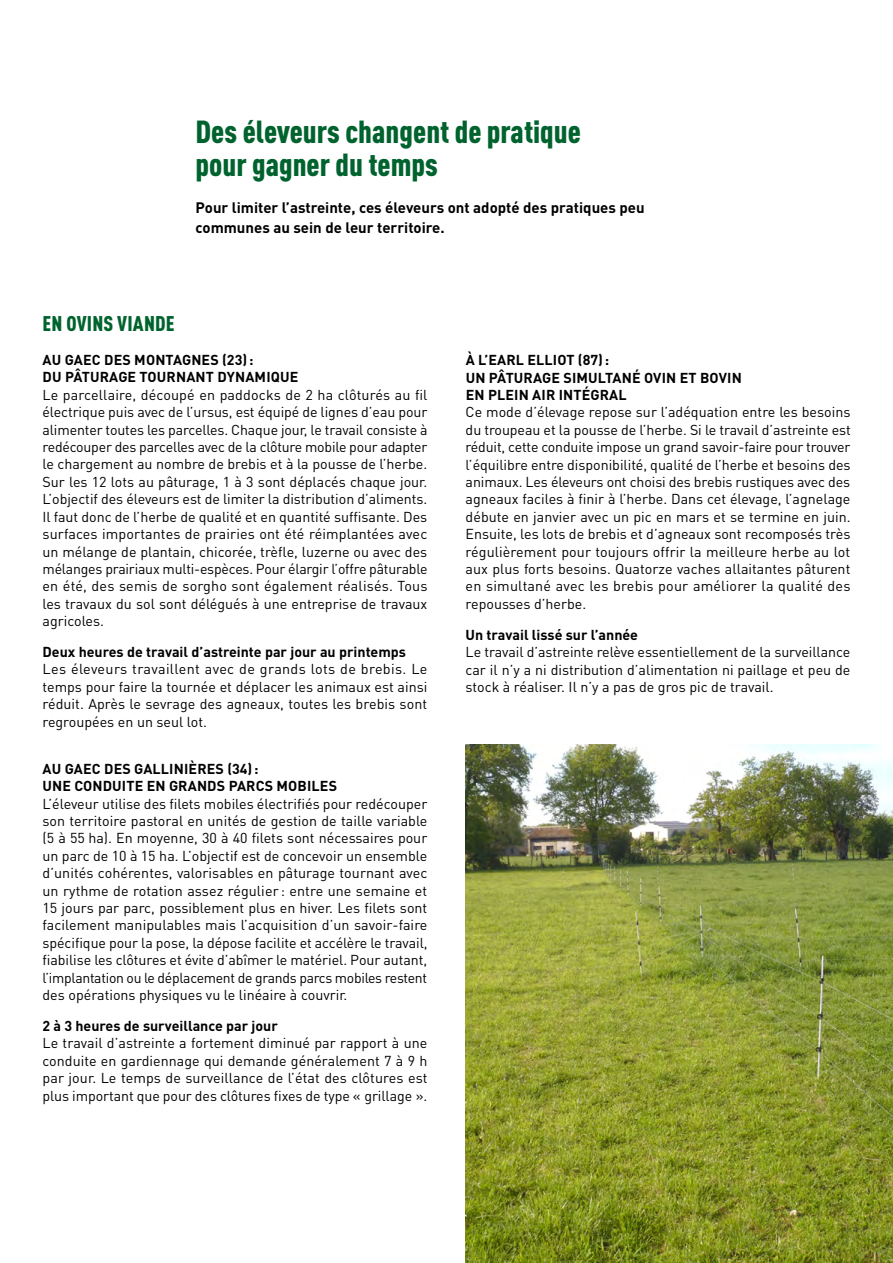
<style>
.page{position:relative;width:893px;height:1263px;background:#fff}
.page>*{position:absolute;margin:0;border:0;box-sizing:border-box;transform-origin:0 0}
.t1{font:900 condensed 31.5px/33px "DIN Pro";color:#00632e}
.t2{font:900 condensed 21px "DIN Pro";letter-spacing:.01em;color:#00632e}
.t3{font:700 15px/19.5px "DIN Pro";color:#000}
.t4{font:14.25px/17.4px "DIN Pro";color:#000;text-align:justify}
.t5{font:700 14.25px/17.4px "DIN Pro";letter-spacing:.01em;color:#000}
</style>
<div class="page">
<img style="left:466px;top:744px;width:427px;height:519px">
<h1 class="t1" style="left:196px;top:115px;width:387px">Des éleveurs changent de pratique pour gagner du temps</h1>
<p class="t3" style="left:196px;top:198px;width:451px">Pour limiter l’astreinte, ces éleveurs ont adopté des pratiques peu communes au sein de leur territoire.</p>
<h2 class="t2" style="left:43px;top:310px;width:134px">EN OVINS VIANDE</h2>
<p class="t5" style="left:43px;top:351px;width:257px">AU GAEC DES MONTAGNES (23):<br>DU PÂTURAGE TOURNANT DYNAMIQUE</p>
<p class="t4" style="left:43px;top:385px;width:387px">Le parcellaire, découpé en paddocks de 2 ha clôturés au fil électrique puis avec de l’ursus, est équipé de lignes d’eau pour alimenter toutes les parcelles. Chaque jour, le travail consiste à redécouper des parcelles avec de la clôture mobile pour adapter le chargement au nombre de brebis et à la pousse de l’herbe.<br>Sur les 12 lots au pâturage, 1 à 3 sont déplacés chaque jour.<br>L’objectif des éleveurs est de limiter la distribution d’aliments.<br>Il faut donc de l’herbe de qualité et en quantité suffisante. Des surfaces importantes de prairies ont été réimplantées avec un mélange de plantain, chicorée, trèfle, luzerne ou avec des mélanges prairiaux multi-espèces. Pour élargir l’offre pâturable en été, des semis de sorgho sont également réalisés. Tous les travaux du sol sont délégués à une entreprise de travaux agricoles.</p>
<p class="t5" style="left:43px;top:642px;width:365px">Deux heures de travail d’astreinte par jour au printemps</p>
<p class="t4" style="left:43px;top:660px;width:386px">Les éleveurs travaillent avec de grands lots de brebis. Le temps pour faire la tournée et déplacer les animaux est ainsi réduit. Après le sevrage des agneaux, toutes les brebis sont regroupées en un seul lot.</p>
<p class="t5" style="left:43px;top:759px;width:296px">AU GAEC DES GALLINIÈRES (34):<br>UNE CONDUITE EN GRANDS PARCS MOBILES</p>
<p class="t4" style="left:43px;top:794px;width:387px">L’éleveur utilise des filets mobiles électrifiés pour redécouper son territoire pastoral en unités de gestion de taille variable (5 à 55 ha). En moyenne, 30 à 40 filets sont nécessaires pour un parc de 10 à 15 ha. L’objectif est de concevoir un ensemble d’unités cohérentes, valorisables en pâturage tournant avec un rythme de rotation assez régulier : entre une semaine et 15 jours par parc, possiblement plus en hiver. Les filets sont facilement manipulables mais l’acquisition d’un savoir-faire spécifique pour la pose, la dépose facilite et accélère le travail, fiabilise les clôtures et évite d’abîmer le matériel. Pour autant, l’implantation ou le déplacement de grands parcs mobiles restent des opérations physiques vu le linéaire à couvrir.</p>
<p class="t5" style="left:43px;top:1016px;width:237px">2 à 3 heures de surveillance par jour</p>
<p class="t4" style="left:43px;top:1034px;width:386px">Le travail d’astreinte a fortement diminué par rapport à une conduite en gardiennage qui demande généralement 7 à 9 h par jour. Le temps de surveillance de l’état des clôtures est plus important que pour des clôtures fixes de type « grillage ».</p>
<p class="t5" style="left:466px;top:351px;width:278px">À L’EARL ELLIOT (87):<br>UN PÂTURAGE SIMULTANÉ OVIN ET BOVIN<br>EN PLEIN AIR INTÉGRAL</p>
<p class="t4" style="left:466px;top:403px;width:387px">Ce mode d’élevage repose sur l’adéquation entre les besoins du troupeau et la pousse de l’herbe. Si le travail d’astreinte est réduit, cette conduite impose un grand savoir-faire pour trouver l’équilibre entre disponibilité, qualité de l’herbe et besoins des animaux. Les éleveurs ont choisi des brebis rustiques avec des agneaux faciles à finir à l’herbe. Dans cet élevage, l’agnelage débute en janvier avec un pic en mars et se termine en juin.<br>Ensuite, les lots de brebis et d’agneaux sont recomposés très régulièrement pour toujours offrir la meilleure herbe au lot aux plus forts besoins. Quatorze vaches allaitantes pâturent en simultané avec les brebis pour améliorer la qualité des repousses d’herbe.</p>
<p class="t5" style="left:466px;top:625px;width:174px">Un travail lissé sur l’année</p>
<p class="t4" style="left:466px;top:643px;width:386px">Le travail d’astreinte relève essentiellement de la surveillance car il n’y a ni distribution d’alimentation ni paillage et peu de stock à réaliser. Il n’y a pas de gros pic de travail.</p>
</div>
